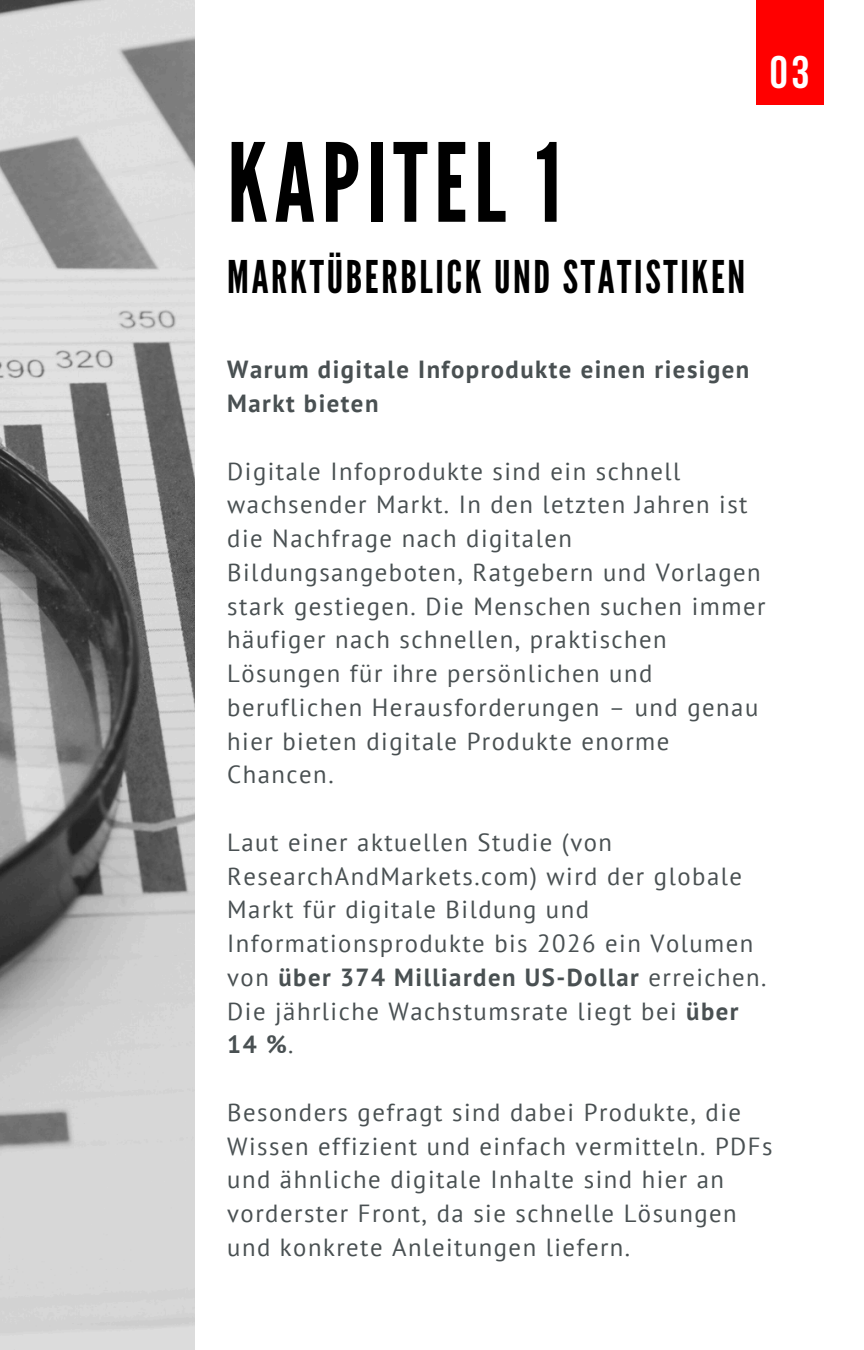
<style>
.page{position:relative;width:864px;height:1350px;background:#fff}
.page>*{position:absolute;margin:0;border:0;box-sizing:border-box;transform-origin:0 0}
.t1{font:108.67px "League Gothic";letter-spacing:.06em;color:#000}
.t2{font:700 45.45px "Bebas Neue";color:#fff}
.t3{font:45px "League Gothic";letter-spacing:.06em;color:#000}
.t4{font:24.75px/33.8px "PT Sans";letter-spacing:.06em;color:#495052}
.t5{font:700 24.75px/33.8px "PT Sans";letter-spacing:.06em;color:#495052}
.s1{font-weight:700}
</style>
<div class="page">
<img style="left:0;top:0;width:194px;height:1350px">
<div style="left:756px;top:0;width:67px;height:105px;background:#f00"></div>
<h3 class="t1" style="left:227px;top:120px;width:335px">KAPITEL 1</h3>
<p class="t3" style="left:227px;top:251px;width:520px">MARKTÜBERBLICK UND STATISTIKEN</p>
<p class="t2" style="left:770px;top:54px;width:41px">03</p>
<p class="t5" style="left:227px;top:352px;width:524px">Warum digitale Infoprodukte einen riesigen<br>Markt bieten</p>
<p class="t4" style="left:227px;top:454px;width:540px">Digitale Infoprodukte sind ein schnell wachsender Markt. In den letzten Jahren ist die Nachfrage nach digitalen Bildungsangeboten, Ratgebern und Vorlagen stark gestiegen. Die Menschen suchen immer häufiger nach schnellen, praktischen Lösungen für ihre persönlichen und beruflichen Herausforderungen – und genau hier bieten digitale Produkte enorme Chancen.</p>
<h1 class="t4" style="left:227px;top:825px;width:541px">Laut einer aktuellen Studie (von ResearchAndMarkets.com) wird der globale Markt für digitale Bildung und Informationsprodukte bis 2026 ein Volumen von <span class="s1">über 374 Milliarden US-Dollar</span> erreichen.<br>Die jährliche Wachstumsrate liegt bei <span class="s1">über 14 %</span>.</h1>
<h2 class="t4" style="left:227px;top:1095px;width:547px">Besonders gefragt sind dabei Produkte, die Wissen effizient und einfach vermitteln. PDFs und ähnliche digitale Inhalte sind hier an vorderster Front, da sie schnelle Lösungen und konkrete Anleitungen liefern.</h2>
</div>
